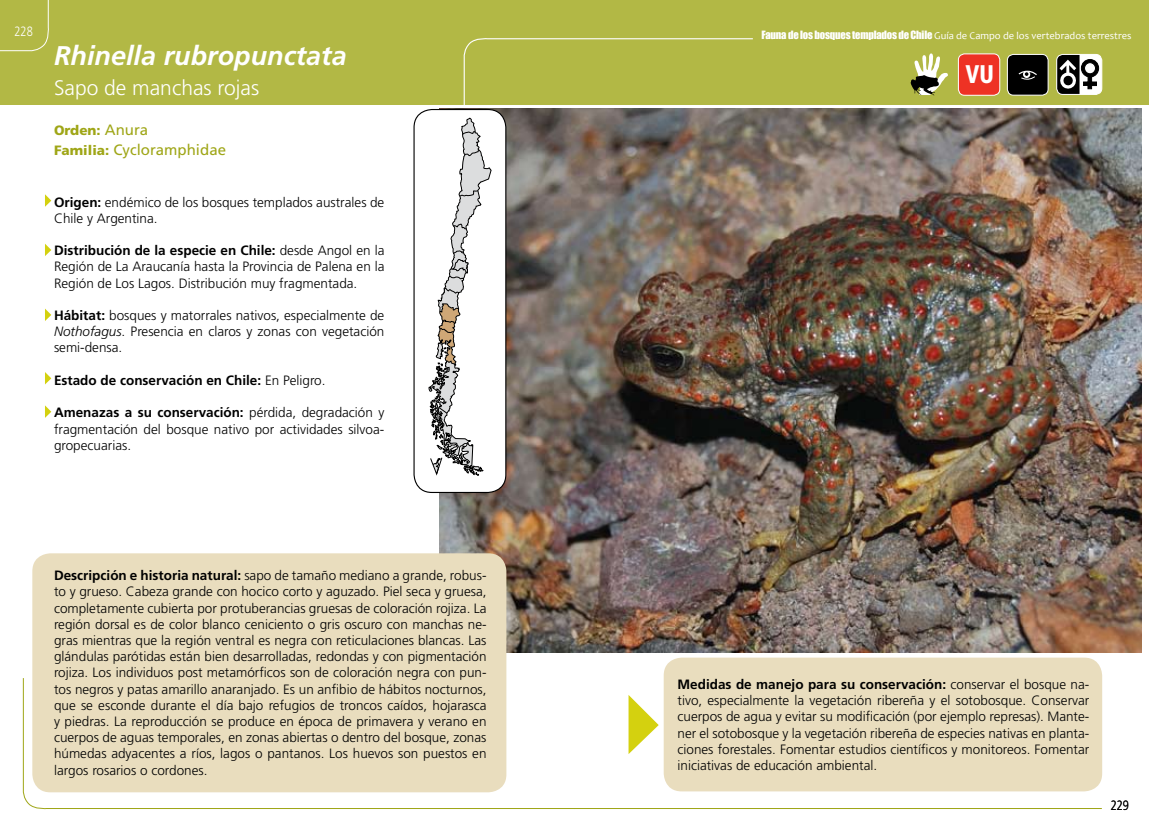
<style>
.page{position:relative;width:1149px;height:830px;background:#fff}
.page>*{position:absolute;margin:0;border:0;box-sizing:border-box;transform-origin:0 0}
.t1{font:italic 700 27px "Frutiger LT Std";color:#fff}
.t2{font:900 condensed 25.5px "Frutiger LT Std";color:#fff;scale:.9 1}
.t3{font:300 21px "Frutiger LT Std";color:#fff}
.t4{font:15px "Frutiger LT Std";color:#9fa617}
.t5{font:300 13.5px/16.2px "Frutiger LT Std";color:#000;text-align:justify}
.t6{font:700 13.5px "Frutiger LT Std";color:#000}
.t7{font:900 13.5px "Frutiger LT Std";color:#9fa617}
.t8{font:300 13.5px "Frutiger LT Std";color:#000;scale:.81 1}
.t9{font:300 13.5px "Frutiger LT Std";color:#fff;scale:.81 1}
.t10{font:10.5px "Candara";color:#fff}
.s1{font-weight:400;font-size:15px}
.s2{font-weight:900;font-size:13.5px}
.s3{font-weight:700}
.s4{font-style:italic}
.s5{font-weight:300}
.s6{font-family:"Impact"}
</style>
<div class="page">
<div style="left:0;top:0;width:574px;height:105px;background:#b2b845"></div>
<svg style="left:22px;top:677px;width:552px;height:132px"></svg>
<div style="left:574px;top:0;width:574px;height:105px;background:#b2b845"></div>
<svg style="left:574px;top:677px;width:528px;height:132px"></svg>
<div style="left:663px;top:657px;width:438px;height:134px;background:#e9ddbe;border-radius:18px"></div>
<img style="left:439px;top:109px;width:702px;height:543px">
<svg style="left:628px;top:694px;width:30px;height:59px"></svg>
<div style="left:958px;top:54px;width:41px;height:41px;background:#ee3224;border-radius:6px"></div>
<div style="left:957px;top:54px;width:42px;height:41px;border:1px solid #fff;border-radius:6px"></div>
<div style="left:32px;top:553px;width:474px;height:239px;background:#e9ddbe;border-radius:18px"></div>
<svg style="left:45px;top:194px;width:6px;height:13px"></svg>
<svg style="left:45px;top:243px;width:6px;height:13px"></svg>
<svg style="left:45px;top:372px;width:6px;height:12px"></svg>
<svg style="left:45px;top:308px;width:6px;height:13px"></svg>
<svg style="left:0;top:0;width:49px;height:52px"></svg>
<svg style="left:45px;top:405px;width:6px;height:12px"></svg>
<div style="left:414px;top:109px;width:91px;height:383px;background:#fff;border-radius:18px"></div>
<div style="left:413px;top:109px;width:93px;height:384px;border:1px solid #000;border-radius:18px"></div>
<svg style="left:1056px;top:54px;width:45px;height:40px"></svg>
<div style="left:1055px;top:54px;width:46px;height:41px;border:1px solid #fff;border-radius:6px"></div>
<svg style="left:1056px;top:54px;width:42px;height:40px;background:#727371"></svg>
<div style="left:1007px;top:54px;width:40px;height:41px;background:#000;border-radius:6px"></div>
<div style="left:1006px;top:54px;width:42px;height:41px;border:1px solid #fff;border-radius:6px"></div>
<svg style="left:1018px;top:70px;width:19px;height:10px"></svg>
<svg style="left:428px;top:38px;width:325px;height:438px"></svg>
<svg style="left:910px;top:53px;width:37px;height:42px"></svg>
<p class="t9" style="left:14px;top:23px;width:24px">228</p>
<h1 class="t1" style="left:54px;top:40px;width:294px">Rhinella rubropunctata</h1>
<h3 class="t3" style="left:54px;top:76px;width:207px">Sapo de manchas rojas</h3>
<p class="t7" style="left:54px;top:122px;width:96px">Orden: <span class="s1">Anura</span></p>
<p class="t4" style="left:54px;top:140px;width:173px"><span class="s2">Familia:</span> Cycloramphidae</p>
<p class="t5" style="left:54px;top:194px;width:332px"><span class="s3">Origen:</span> endémico de los bosques templados australes de<br>Chile y Argentina.</p>
<p class="t5" style="left:54px;top:242px;width:332px"><span class="s3">Distribución de la especie en Chile:</span> desde Angol en la Región de La Araucanía hasta la Provincia de Palena en la Región de Los Lagos. Distribución muy fragmentada.</p>
<p class="t5" style="left:54px;top:307px;width:332px"><span class="s3">Hábitat:</span> bosques y matorrales nativos, especialmente de <span class="s4">Nothofagus</span>. Presencia en claros y zonas con vegetación semi-densa.</p>
<p class="t6" style="left:54px;top:372px;width:273px">Estado de conservación en Chile: <span class="s5">En Peligro.</span></p>
<p class="t5" style="left:54px;top:404px;width:332px"><span class="s3">Amenazas a su conservación:</span> pérdida, degradación y fragmentación del bosque nativo por actividades silvoa&shy;gropecuarias.</p>
<p class="t5" style="left:54px;top:567px;width:434px"><span class="s3">Descripción e historia natural:</span> sapo de tamaño mediano a grande, robus&shy;to y grueso. Cabeza grande con hocico corto y aguzado. Piel seca y gruesa, completamente cubierta por protuberancias gruesas de coloración rojiza. La región dorsal es de color blanco ceniciento o gris oscuro con manchas ne&shy;gras mientras que la región ventral es negra con reticulaciones blancas. Las glándulas parótidas están bien desarrolladas, redondas y con pigmentación rojiza. Los individuos post metamórficos son de coloración negra con pun&shy;tos negros y patas amarillo anaranjado. Es un anfibio de hábitos nocturnos, que se esconde durante el día bajo refugios de troncos caídos, hojarasca y piedras. La reproducción se produce en época de primavera y verano en cuerpos de aguas temporales, en zonas abiertas o dentro del bosque, zonas húmedas adyacentes a ríos, lagos o pantanos. Los huevos son puestos en largos rosarios o cordones.</p>
<p class="t10" style="left:761px;top:30px;width:371px"><span class="s6">Fauna de los bosques templados de Chile</span> Guía de Campo de los vertebrados terrestres</p>
<h2 class="t2" style="left:965px;top:59px;width:33px">VU</h2>
<p class="t5" style="left:677px;top:676px;width:413px"><span class="s3">Medidas de manejo para su conservación:</span> conservar el bosque na&shy;tivo, especialmente la vegetación ribereña y el sotobosque. Conservar cuerpos de agua y evitar su modificación (por ejemplo represas). Mante&shy;ner el sotobosque y la vegetación ribereña de especies nativas en planta&shy;ciones forestales. Fomentar estudios científicos y monitoreos. Fomentar iniciativas de educación ambiental.</p>
<p class="t8" style="left:1110px;top:797px;width:24px">229</p>
</div>
